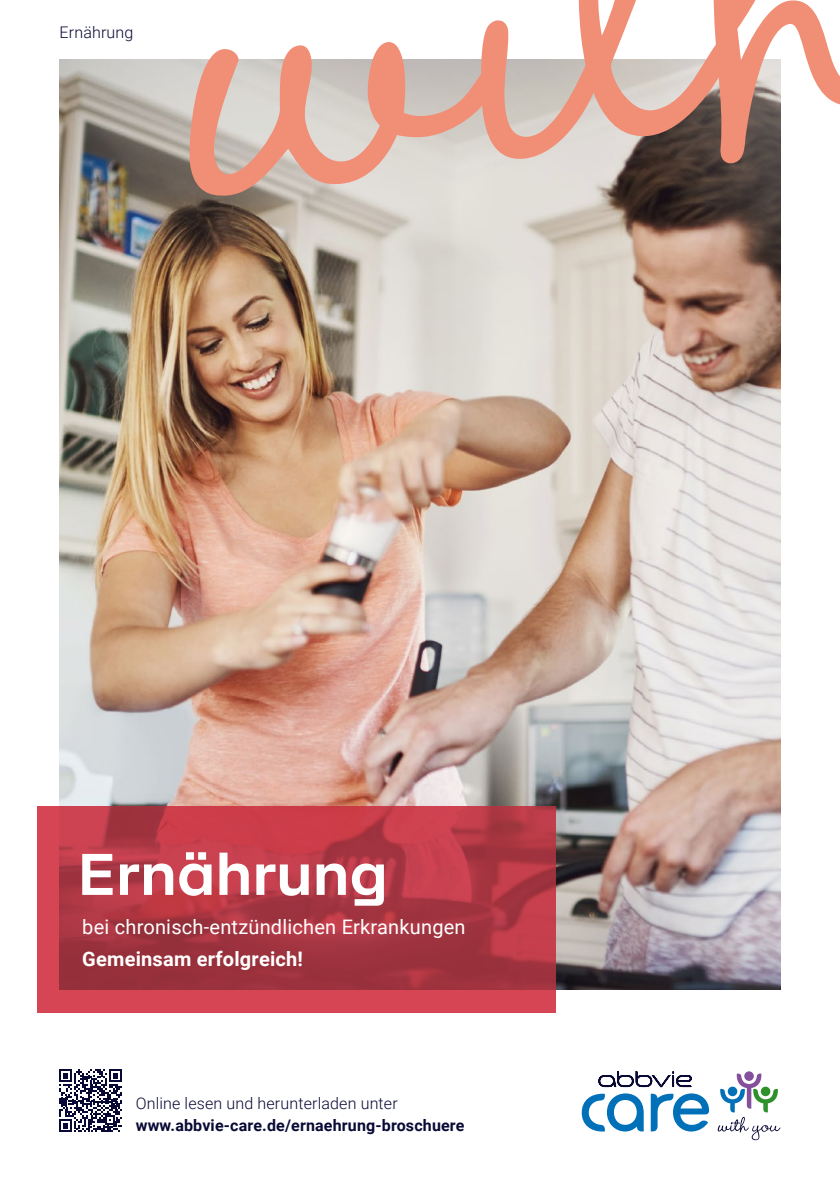
<style>
.page{position:relative;width:840px;height:1191px;background:#fff}
.page>*{position:absolute;margin:0;border:0;box-sizing:border-box;transform-origin:0 0}
.t1{font:700 64px "F37 Lineca";letter-spacing:-.01em;color:#fff}
.t2{font:20px "Roboto";letter-spacing:.01em;color:#fff}
.t3{font:700 20px "Roboto";letter-spacing:.01em;color:#fff}
.t4{font:300 16px "Roboto";letter-spacing:.01em;color:#090935}
.t5{font:700 16px "Roboto";letter-spacing:.01em;color:#090935}
</style>
<div class="page">
<img style="left:60px;top:60px;width:720px;height:929px">
<svg style="left:37px;top:806px;width:518px;height:206px;background:#b53a46"></svg>
<svg style="left:187px;top:42px;width:310px;height:156px;background:#dfbcb1"></svg>
<svg style="left:478px;top:0;width:361px;height:164px"></svg>
<svg style="left:59px;top:1069px;width:63px;height:63px"></svg>
<svg style="left:581px;top:1093px;width:127px;height:38px"></svg>
<svg style="left:598px;top:1071px;width:93px;height:16px"></svg>
<svg style="left:717px;top:1071px;width:63px;height:69px"></svg>
<p class="t4" style="left:60px;top:21px;width:75px">Ernährung</p>
<h1 class="t1" style="left:77px;top:835px;width:313px">Ernährung</h1>
<p class="t2" style="left:82px;top:912px;width:384px">bei chronisch-entzündlichen Erkrankungen</p>
<p class="t3" style="left:82px;top:945px;width:222px">Gemeinsam erfolgreich!</p>
<p class="t4" style="left:136px;top:1092px;width:263px">Online lesen und herunterladen unter</p>
<p class="t5" style="left:136px;top:1114px;width:330px">www.abbvie-care.de/ernaehrung-broschuere</p>
</div>
